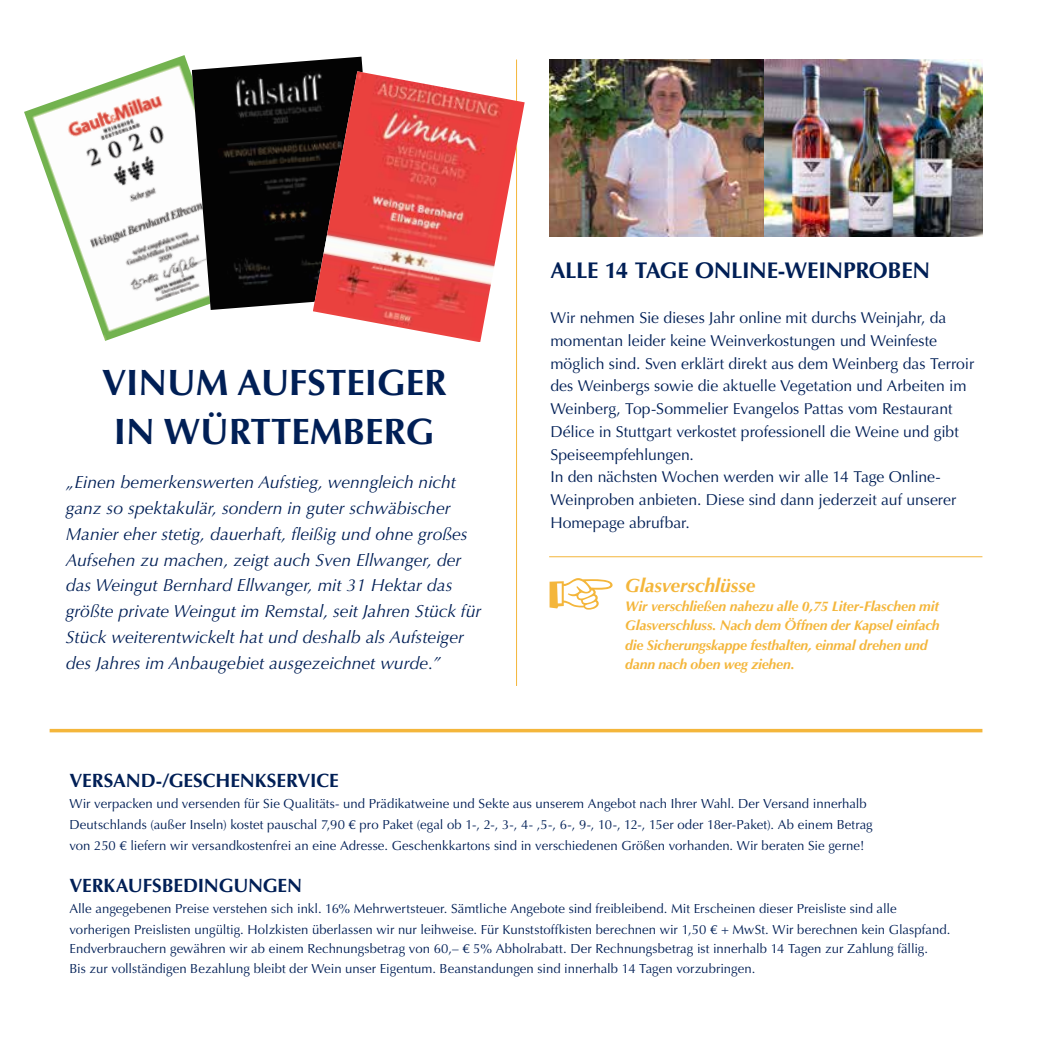
<style>
.page{position:relative;width:1042px;height:1042px;background:#fff}
.page>*{position:absolute;margin:0;border:0;box-sizing:border-box;transform-origin:0 0}
.t1{font:700 36.75px/49px "Optima";color:#001f56;text-align:center}
.t2{font:700 22.75px "Optima";letter-spacing:-.015em;color:#001f56}
.t3{font:700 19.25px "Optima";letter-spacing:-.005em;color:#001f56}
.t4{font:italic 700 19.25px "Optima";color:#f4b63b}
.t5{font:italic 17.5px/25.7px "Optima";color:#001f56}
.t6{font:15.75px/22.8px "Optima";letter-spacing:-.005em;color:#001f56}
.t7{font:italic 700 14px/19.2px "Optima";letter-spacing:-.01em;color:#f4b63b}
.t8{font:13.12px/21px "Optima";letter-spacing:.005em;color:#001f56}
</style>
<div class="page">
<hr style="left:516px;top:60px;width:1px;height:626px;background:#f4b63b">
<hr style="left:50px;top:729px;width:932px;height:3px;background:#f4b63b">
<img style="left:24px;top:55px;width:168px;height:286px">
<img style="left:192px;top:57px;width:171px;height:253px">
<img style="left:313px;top:71px;width:212px;height:271px">
<svg style="left:549px;top:578px;width:63px;height:31px"></svg>
<hr style="left:549px;top:556px;width:433px;height:1px;background:#f4b63b">
<img style="left:549px;top:60px;width:215px;height:176px">
<img style="left:764px;top:60px;width:218px;height:176px">
<h1 class="t1" style="left:102px;top:359px;width:346px">VINUM AUFSTEIGER<br>IN WÜRTTEMBERG</h1>
<p class="t5" style="left:66px;top:470px;width:417px">„Einen bemerkenswerten Aufstieg, wenngleich nicht ganz so spektakulär, sondern in guter schwäbischer Manier eher stetig, dauerhaft, fleißig und ohne großes Aufsehen zu machen, zeigt auch Sven Ellwanger, der das Weingut Bernhard Ellwanger, mit 31 Hektar das größte private Weingut im Remstal, seit Jahren Stück für Stück weiterentwickelt hat und deshalb als Aufsteiger des Jahres im Anbaugebiet ausgezeichnet wurde.”</p>
<h2 class="t2" style="left:550px;top:257px;width:381px">ALLE 14 TAGE ONLINE-WEINPROBEN</h2>
<p class="t6" style="left:550px;top:307px;width:425px">Wir nehmen Sie dieses Jahr online mit durchs Weinjahr, da momentan leider keine Weinverkostungen und Weinfeste möglich sind. Sven erklärt direkt aus dem Weinberg das Terroir des Weinbergs sowie die aktuelle Vegetation und Arbeiten im Weinberg, Top-Sommelier Evangelos Pattas vom Restaurant Délice in Stuttgart verkostet professionell die Weine und gibt Speiseempfehlungen.<br>In den nächsten Wochen werden wir alle 14 Tage Online-Weinproben anbieten. Diese sind dann jederzeit auf unserer Homepage abrufbar.</p>
<h3 class="t4" style="left:625px;top:574px;width:132px">Glasverschlüsse</h3>
<p class="t7" style="left:625px;top:597px;width:316px">Wir verschließen nahezu alle 0,75 Liter-Flaschen mit Glasverschluss. Nach dem Öffnen der Kapsel einfach die Sicherungskappe festhalten, einmal drehen und dann nach oben weg ziehen.</p>
<h3 class="t3" style="left:69px;top:769px;width:271px">VERSAND-/GESCHENKSERVICE</h3>
<p class="t8" style="left:69px;top:793px;width:805px">Wir verpacken und versenden für Sie Qualitäts- und Prädikatweine und Sekte aus unserem Angebot nach Ihrer Wahl. Der Versand innerhalb<br>Deutschlands (außer Inseln) kostet pauschal 7,90 € pro Paket (egal ob 1-, 2-, 3-, 4- ,5-, 6-, 9-, 10-, 12-, 15er oder 18er-Paket). Ab einem Betrag von 250 € liefern wir versandkostenfrei an eine Adresse. Geschenkkartons sind in verschiedenen Größen vorhanden. Wir beraten Sie gerne!</p>
<h3 class="t3" style="left:69px;top:874px;width:234px">VERKAUFSBEDINGUNGEN</h3>
<p class="t8" style="left:69px;top:898px;width:882px">Alle angegebenen Preise verstehen sich inkl. 16% Mehrwertsteuer. Sämtliche Angebote sind freibleibend. Mit Erscheinen dieser Preisliste sind alle vorherigen Preislisten ungültig. Holzkisten überlassen wir nur leihweise. Für Kunststoffkisten berechnen wir 1,50 € + MwSt. Wir berechnen kein Glaspfand.</p>
<p class="t8" style="left:69px;top:939px;width:860px;line-height:19.2px">Endverbrauchern gewähren wir ab einem Rechnungsbetrag von 60,– € 5% Abholrabatt. Der Rechnungsbetrag ist innerhalb 14 Tagen zur Zahlung fällig.<br>Bis zur vollständigen Bezahlung bleibt der Wein unser Eigentum. Beanstandungen sind innerhalb 14 Tagen vorzubringen.</p>
</div>
